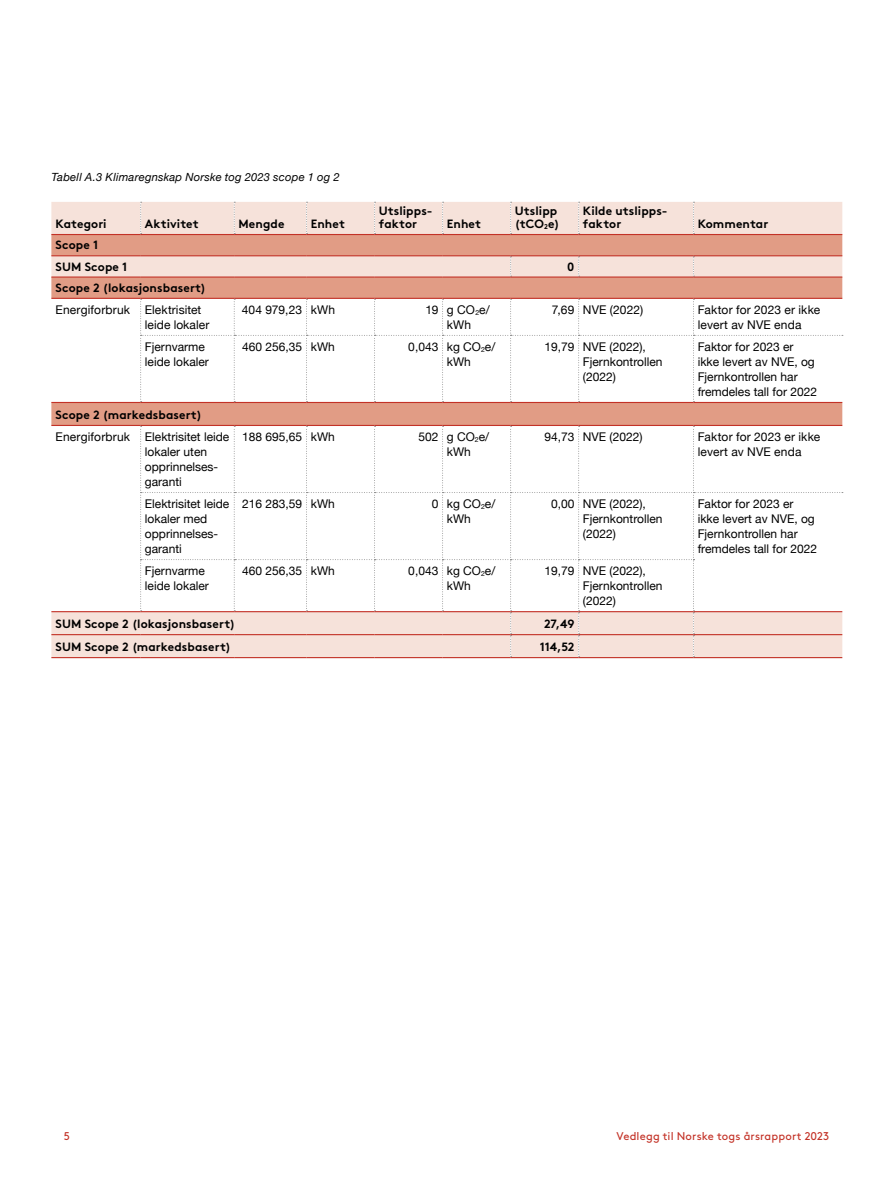
<style>
.page{position:relative;width:893px;height:1191px;background:#fff}
.page>*{position:absolute;margin:0;border:0;box-sizing:border-box;transform-origin:0 0}
.t1{font:12px/15px "Helvetica Neue";color:#000}
.t2{font:700 12px/13.5px "Brown";letter-spacing:.01em;color:#000}
.t3{font:italic 11.25px "Helvetica Neue";letter-spacing:.02em;color:#000}
.t4{font:11.25px "Brown";letter-spacing:.01em;color:#c33227}
</style>
<div class="page">
<svg style="left:51px;top:202px;width:791px;height:455px;fill:#f6e2da"></svg>
<svg style="left:51px;top:235px;width:791px;height:190px;background:#e8b5a5"></svg>
<svg style="left:140px;top:202px;width:2px;height:32px"></svg>
<svg style="left:234px;top:202px;width:1px;height:32px"></svg>
<svg style="left:306px;top:202px;width:1px;height:32px"></svg>
<svg style="left:374px;top:202px;width:2px;height:32px"></svg>
<svg style="left:442px;top:202px;width:2px;height:32px"></svg>
<svg style="left:510px;top:202px;width:2px;height:32px"></svg>
<svg style="left:578px;top:202px;width:2px;height:32px"></svg>
<svg style="left:693px;top:202px;width:1px;height:32px"></svg>
<svg style="left:510px;top:256px;width:2px;height:20px"></svg>
<svg style="left:578px;top:256px;width:2px;height:20px"></svg>
<svg style="left:693px;top:256px;width:1px;height:20px"></svg>
<svg style="left:140px;top:299px;width:703px;height:103px"></svg>
<hr style="left:51px;top:234px;width:90px;height:1px;background:#c33227">
<hr style="left:141px;top:234px;width:93px;height:1px;background:#c33227">
<hr style="left:234px;top:234px;width:72px;height:1px;background:#c33227">
<hr style="left:306px;top:234px;width:69px;height:1px;background:#c33227">
<hr style="left:375px;top:234px;width:68px;height:1px;background:#c33227">
<hr style="left:443px;top:234px;width:68px;height:1px;background:#c33227">
<hr style="left:511px;top:234px;width:68px;height:1px;background:#c33227">
<hr style="left:579px;top:234px;width:114px;height:1px;background:#c33227">
<hr style="left:693px;top:234px;width:149px;height:1px;background:#c33227">
<hr style="left:51px;top:611px;width:90px;height:1px;background:#c33227">
<hr style="left:51px;top:634px;width:90px;height:1px;background:#c33227">
<hr style="left:51px;top:276px;width:90px;height:2px;background:#c33227">
<hr style="left:141px;top:276px;width:93px;height:2px;background:#c33227">
<hr style="left:234px;top:276px;width:72px;height:2px;background:#c33227">
<hr style="left:306px;top:276px;width:69px;height:2px;background:#c33227">
<hr style="left:375px;top:276px;width:68px;height:2px;background:#c33227">
<hr style="left:443px;top:276px;width:68px;height:2px;background:#c33227">
<hr style="left:511px;top:276px;width:68px;height:2px;background:#c33227">
<hr style="left:579px;top:276px;width:114px;height:2px;background:#c33227">
<hr style="left:693px;top:276px;width:149px;height:2px;background:#c33227">
<hr style="left:51px;top:255px;width:90px;height:1px;background:#c33227">
<hr style="left:141px;top:255px;width:93px;height:1px;background:#c33227">
<hr style="left:234px;top:255px;width:72px;height:1px;background:#c33227">
<hr style="left:306px;top:255px;width:69px;height:1px;background:#c33227">
<hr style="left:375px;top:255px;width:68px;height:1px;background:#c33227">
<hr style="left:443px;top:255px;width:68px;height:1px;background:#c33227">
<hr style="left:511px;top:255px;width:68px;height:1px;background:#c33227">
<hr style="left:579px;top:255px;width:114px;height:1px;background:#c33227">
<hr style="left:693px;top:255px;width:149px;height:1px;background:#c33227">
<hr style="left:51px;top:298px;width:90px;height:1px;background:#c33227">
<hr style="left:141px;top:298px;width:93px;height:1px;background:#c33227">
<hr style="left:234px;top:298px;width:72px;height:1px;background:#c33227">
<hr style="left:306px;top:298px;width:69px;height:1px;background:#c33227">
<hr style="left:375px;top:298px;width:68px;height:1px;background:#c33227">
<hr style="left:443px;top:298px;width:68px;height:1px;background:#c33227">
<hr style="left:511px;top:298px;width:68px;height:1px;background:#c33227">
<hr style="left:579px;top:298px;width:114px;height:1px;background:#c33227">
<hr style="left:693px;top:298px;width:149px;height:1px;background:#c33227">
<svg style="left:140px;top:426px;width:703px;height:231px"></svg>
<hr style="left:51px;top:402px;width:90px;height:1px;background:#c33227">
<hr style="left:141px;top:402px;width:93px;height:1px;background:#c33227">
<hr style="left:234px;top:402px;width:72px;height:1px;background:#c33227">
<hr style="left:306px;top:402px;width:69px;height:1px;background:#c33227">
<hr style="left:375px;top:402px;width:68px;height:1px;background:#c33227">
<hr style="left:443px;top:402px;width:68px;height:1px;background:#c33227">
<hr style="left:511px;top:402px;width:68px;height:1px;background:#c33227">
<hr style="left:579px;top:402px;width:114px;height:1px;background:#c33227">
<hr style="left:693px;top:402px;width:149px;height:1px;background:#c33227">
<hr style="left:51px;top:425px;width:90px;height:1px;background:#c33227">
<hr style="left:141px;top:425px;width:93px;height:1px;background:#c33227">
<hr style="left:234px;top:425px;width:72px;height:1px;background:#c33227">
<hr style="left:306px;top:425px;width:69px;height:1px;background:#c33227">
<hr style="left:375px;top:425px;width:68px;height:1px;background:#c33227">
<hr style="left:443px;top:425px;width:68px;height:1px;background:#c33227">
<hr style="left:511px;top:425px;width:68px;height:1px;background:#c33227">
<hr style="left:579px;top:425px;width:114px;height:1px;background:#c33227">
<hr style="left:693px;top:425px;width:149px;height:1px;background:#c33227">
<hr style="left:51px;top:657px;width:90px;height:1px;background:#c33227">
<hr style="left:141px;top:657px;width:93px;height:1px;background:#c33227">
<hr style="left:234px;top:657px;width:72px;height:1px;background:#c33227">
<hr style="left:306px;top:657px;width:69px;height:1px;background:#c33227">
<hr style="left:375px;top:657px;width:68px;height:1px;background:#c33227">
<hr style="left:443px;top:657px;width:68px;height:1px;background:#c33227">
<hr style="left:511px;top:657px;width:68px;height:1px;background:#c33227">
<hr style="left:579px;top:657px;width:114px;height:1px;background:#c33227">
<hr style="left:693px;top:657px;width:149px;height:1px;background:#c33227">
<p class="t3" style="left:51px;top:169px;width:290px">Tabell A.3 Klimaregnskap Norske tog 2023 scope 1 og 2</p>
<p class="t2" style="left:56px;top:216px;width:53px">Kategori</p>
<p class="t2" style="left:145px;top:216px;width:55px">Aktivitet</p>
<p class="t2" style="left:238px;top:216px;width:48px">Mengde</p>
<p class="t2" style="left:311px;top:216px;width:36px">Enhet</p>
<p class="t2" style="left:56px;top:233px;width:73px;line-height:21.3px">Scope 1<br>SUM Scope 1</p>
<p class="t2" style="left:379px;top:202px;width:55px">Utslipps&shy;faktor</p>
<p class="t2" style="left:447px;top:216px;width:36px">Enhet</p>
<p class="t2" style="left:515px;top:202px;width:46px">Utslipp (tCO<sub>2</sub>e)</p>
<p class="t2" style="left:583px;top:202px;width:86px">Kilde utslipps&shy;faktor</p>
<p class="t2" style="left:567px;top:258px;width:9px">0</p>
<p class="t2" style="left:698px;top:216px;width:72px">Kommentar</p>
<p class="t2" style="left:56px;top:280px;width:152px">Scope 2 (lokasjonsbasert)</p>
<p class="t1" style="left:145px;top:303px;width:66px;text-indent:-89px">Energiforbruk Elektrisitet leide lokaler</p>
<p class="t1" style="left:242px;top:303px;width:95px">404 979,23 kWh</p>
<p class="t1" style="left:425px;top:303px;width:66px;text-align:center">19 g CO<sub>2</sub>e/ kWh</p>
<p class="t1" style="left:552px;top:303px;width:93px">7,69 NVE (2022)</p>
<p class="t1" style="left:698px;top:303px;width:124px">Faktor for 2023 er ikke levert av NVE enda</p>
<p class="t1" style="left:145px;top:340px;width:65px">Fjernvarme leide lokaler</p>
<p class="t1" style="left:242px;top:340px;width:94px">460 256,35 kWh</p>
<p class="t1" style="left:447px;top:340px;width:50px;text-indent:-39px">0,043 kg CO<sub>2</sub>e/ kWh</p>
<p class="t1" style="left:583px;top:340px;width:81px;text-indent:-39px">19,79 NVE (2022),<br>Fjernkontrollen (2022)</p>
<p class="t1" style="left:698px;top:340px;width:121px">Faktor for 2023 er ikke levert av NVE, og<br>Fjernkontrollen har fremdeles tall for 2022</p>
<p class="t2" style="left:56px;top:407px;width:148px">Scope 2 (markedsbasert)</p>
<p class="t1" style="left:145px;top:430px;width:86px;text-indent:-89px">Energiforbruk Elektrisitet leide lokaler uten opprinnelses&shy;garanti</p>
<p class="t1" style="left:242px;top:430px;width:94px">188 695,65 kWh</p>
<p class="t1" style="left:447px;top:430px;width:44px;text-indent:-29px">502 g CO<sub>2</sub>e/ kWh</p>
<p class="t1" style="left:544px;top:430px;width:100px">94,73 NVE (2022)</p>
<p class="t1" style="left:698px;top:430px;width:124px">Faktor for 2023 er ikke levert av NVE enda</p>
<p class="t1" style="left:145px;top:497px;width:86px">Elektrisitet leide lokaler med opprinnelses&shy;garanti</p>
<p class="t1" style="left:242px;top:497px;width:94px">216 283,59 kWh</p>
<p class="t1" style="left:447px;top:497px;width:50px;text-indent:-15px">0 kg CO<sub>2</sub>e/ kWh</p>
<p class="t1" style="left:583px;top:497px;width:81px;text-indent:-32px">0,00 NVE (2022),<br>Fjernkontrollen (2022)</p>
<p class="t1" style="left:698px;top:497px;width:121px">Faktor for 2023 er ikke levert av NVE, og<br>Fjernkontrollen har fremdeles tall for 2022</p>
<p class="t1" style="left:145px;top:564px;width:65px">Fjernvarme leide lokaler</p>
<p class="t1" style="left:242px;top:564px;width:94px">460 256,35 kWh</p>
<p class="t1" style="left:447px;top:564px;width:50px;text-indent:-39px">0,043 kg CO<sub>2</sub>e/ kWh</p>
<p class="t1" style="left:583px;top:564px;width:81px;text-indent:-39px">19,79 NVE (2022),<br>Fjernkontrollen (2022)</p>
<p class="t2" style="left:56px;top:616px;width:181px">SUM Scope 2 (lokasjonsbasert)</p>
<p class="t2" style="left:544px;top:616px;width:32px">27,49</p>
<p class="t2" style="left:56px;top:639px;width:177px">SUM Scope 2 (markedsbasert)</p>
<p class="t2" style="left:540px;top:639px;width:36px">114,52</p>
<p class="t4" style="left:64px;top:1127px;width:8px">5</p>
<p class="t4" style="left:616px;top:1127px;width:214px">Vedlegg til Norske togs årsrapport 2023</p>
</div>
